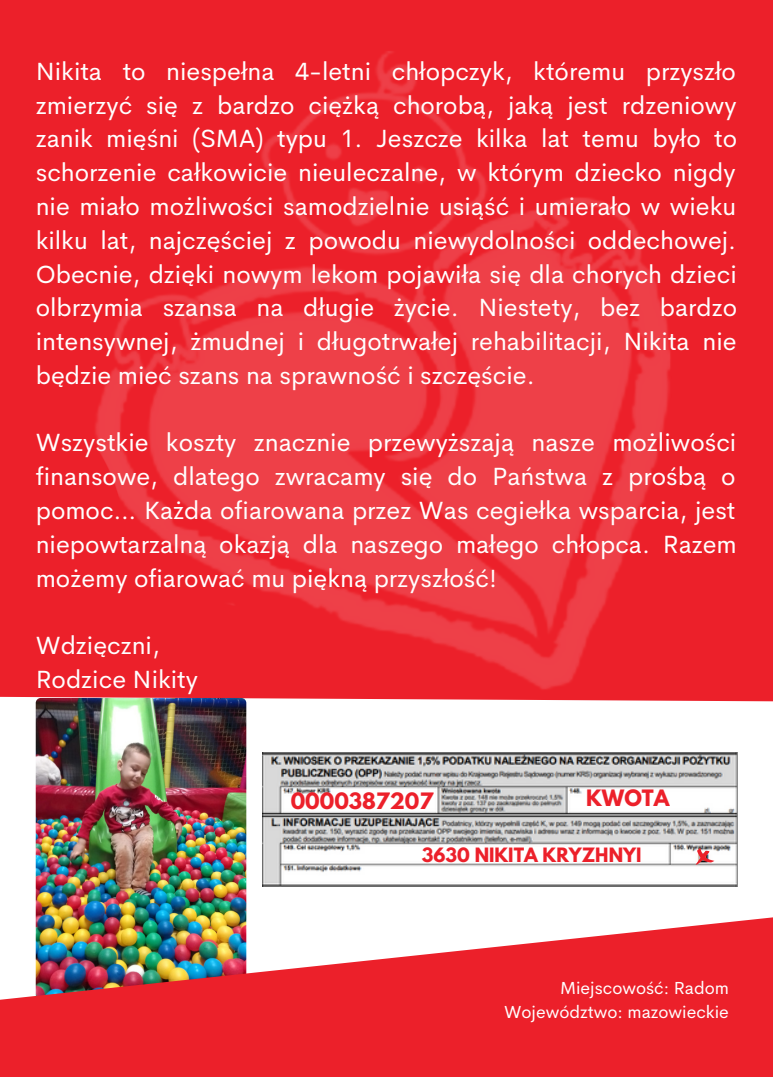
<style>
.page{position:relative;width:773px;height:1077px;background:#fff}
.page>*{position:absolute;margin:0;border:0;box-sizing:border-box;transform-origin:0 0}
.t1{font:25px/33.8px "Cerebri Sans";color:#fff;text-align:justify}
.t2{font:700 20px "League Spartan";color:#ec202a}
.t3{font:17.5px/23.2px "Cerebri Sans";color:#fff;text-align:right}
.t4{font:700 17.5px "League Spartan";color:#ec202a}
</style>
<div class="page">
<div style="left:0;top:0;width:772px;height:1076px;background:#ec202a"></div>
<div style="left:0;top:696px;width:772px;height:212px;background:#fff"></div>
<img style="left:91px;top:51px;width:591px;height:664px">
<img style="left:263px;top:752px;width:474px;height:133px">
<svg style="left:695px;top:847px;width:19px;height:17px"></svg>
<img style="left:36px;top:697px;width:210px;height:302px;border-radius:5px">
<img style="left:0;top:908px;width:772px;height:92px">
<p class="t1" style="left:36px;top:54px;width:702px">Nikita to niespełna 4-letni chłopczyk, któremu przyszło zmierzyć się z bardzo ciężką chorobą, jaką jest rdzeniowy zanik mięśni (SMA) typu 1. Jeszcze kilka lat temu było to schorzenie całkowicie nieuleczalne, w którym dziecko nigdy nie miało możliwości samodzielnie usiąść i umierało w wieku kilku lat, najczęściej z powodu niewydolności oddechowej.<br>Obecnie, dzięki nowym lekom pojawiła się dla chorych dzieci olbrzymia szansa na długie życie. Niestety, bez bardzo intensywnej, żmudnej i długotrwałej rehabilitacji, Nikita nie będzie mieć szans na sprawność i szczęście.</p>
<p class="t1" style="left:36px;top:425px;width:702px">Wszystkie koszty znacznie przewyższają nasze możliwości finansowe, dlatego zwracamy się do Państwa z prośbą o pomoc… Każda ofiarowana przez Was cegiełka wsparcia, jest niepowtarzalną okazją dla naszego małego chłopca. Razem możemy ofiarować mu piękną przyszłość!</p>
<p class="t1" style="left:36px;top:628px;width:164px">Wdzięczni,<br>Rodzice Nikity</p>
<p class="t2" style="left:291px;top:791px;width:144px">0000387207</p>
<p class="t2" style="left:586px;top:788px;width:85px">KWOTA</p>
<p class="t4" style="left:422px;top:845px;width:221px">3630 NIKITA KRYZHNYI</p>
<p class="t3" style="left:504px;top:976px;width:226px">Miejscowość: Radom<br>Województwo: mazowieckie</p>
</div>
